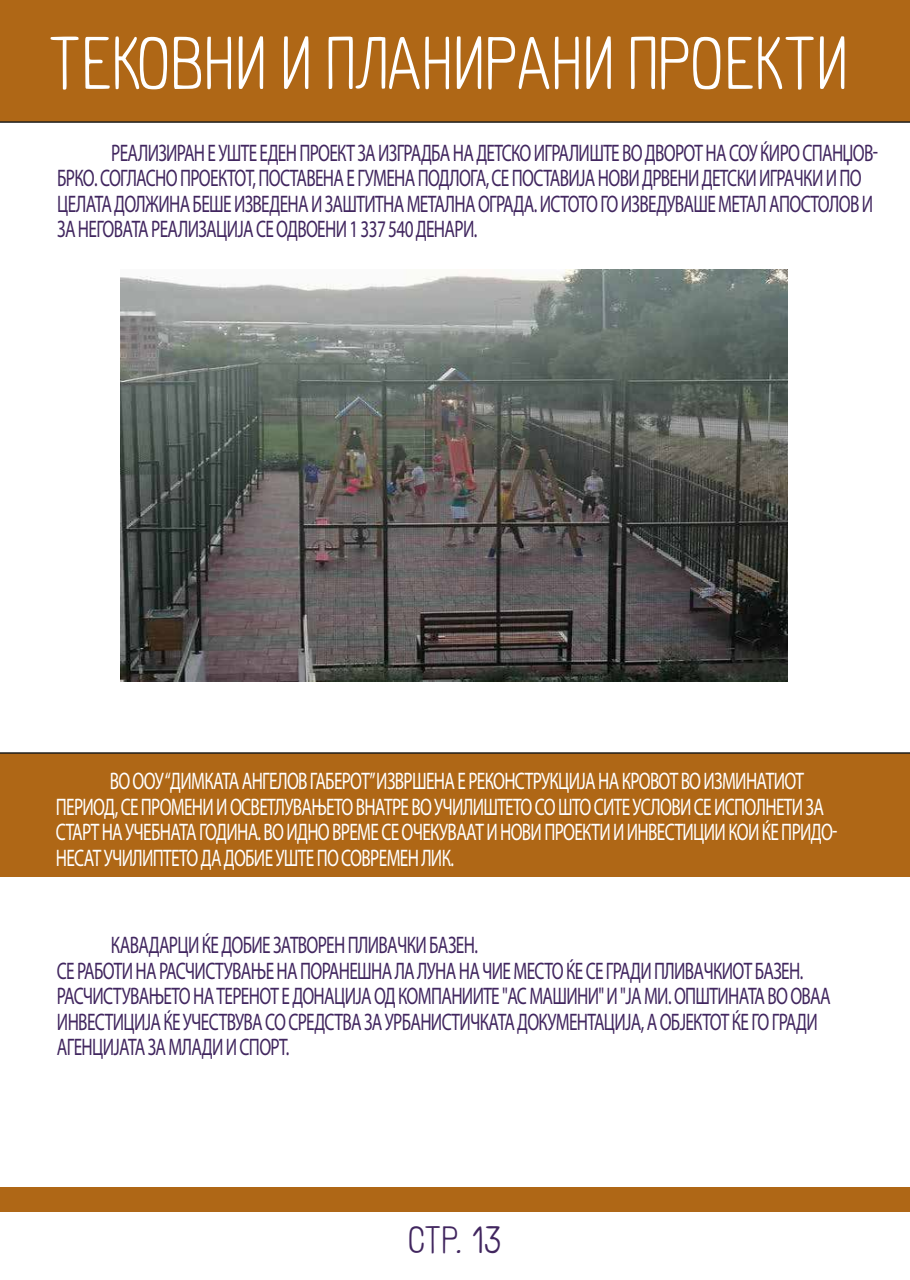
<style>
.page{position:relative;width:910px;height:1280px;background:#af6716}
.page>*{position:absolute;margin:0;border:0;box-sizing:border-box;transform-origin:0 0}
.t1{font:68.85px "Karma Kasha";color:#fff}
.t2{font:35.55px "Karma Kasha";color:#41265f}
.t3{font:24px/25.5px "Myriad Pro";letter-spacing:-.04em;color:#41265f;scale:.72 1}
.t4{font:24px/25.5px "Myriad Pro";letter-spacing:-.04em;color:#fff;scale:.72 1}
</style>
<div class="page">
<div style="left:0;top:1212px;width:910px;height:68px;background:#fff"></div>
<div style="left:0;top:877px;width:910px;height:310px;background:#fff"></div>
<div style="left:0;top:121px;width:910px;height:633px;background:#fff"></div>
<img style="left:121px;top:270px;width:667px;height:411px">
<h1 class="t1" style="left:49px;top:24px;width:800px">ТЕКОВНИ И ПЛАНИРАНИ ПРОЕКТИ</h1>
<p class="t3" style="left:57px;top:140px;width:1142px;text-indent:54px">РЕАЛИЗИРАН Е УШТЕ ЕДЕН ПРОЕКТ ЗА ИЗГРАДБА НА ДЕТСКО ИГРАЛИШТЕ ВО ДВОРОТ НА СОУ ЌИРО СПАНЏОВ-БРКО. СОГЛАСНО ПРОЕКТОТ, ПОСТАВЕНА Е ГУМЕНА ПОДЛОГА, СЕ ПОСТАВИЈА НОВИ ДРВЕНИ ДЕТСКИ ИГРАЧКИ И ПО ЦЕЛАТА ДОЛЖИНА БЕШЕ ИЗВЕДЕНА И ЗАШТИТНА МЕТАЛНА ОГРАДА. ИСТОТО ГО ИЗВЕДУВАШЕ МЕТАЛ АПОСТОЛОВ И ЗА НЕГОВАТА РЕАЛИЗАЦИЈА СЕ ОДВОЕНИ 1 337 540 ДЕНАРИ.</p>
<p class="t4" style="left:56px;top:768px;width:1087px;text-indent:54px">ВО ООУ “ДИМКАТА АНГЕЛОВ ГАБЕРОТ”ИЗВРШЕНА Е РЕКОНСТРУКЦИЈА НА КРОВОТ ВО ИЗМИНАТИОТ ПЕРИОД, СЕ ПРОМЕНИ И ОСВЕТЛУВАЊЕТО ВНАТРЕ ВО УЧИЛИШТЕТО СО ШТО СИТЕ УСЛОВИ СЕ ИСПОЛНЕТИ ЗА СТАРТ НА УЧЕБНАТА ГОДИНА. ВО ИДНО ВРЕМЕ СЕ ОЧЕКУВААТ И НОВИ ПРОЕКТИ И ИНВЕСТИЦИИ КОИ ЌЕ ПРИДО-НЕСАТ УЧИЛИПТЕТО ДА ДОБИЕ УШТЕ ПО СОВРЕМЕН ЛИК.</p>
<p class="t3" style="left:57px;top:932px;width:1076px;text-indent:54px">КАВАДАРЦИ ЌЕ ДОБИЕ ЗАТВОРЕН ПЛИВАЧКИ БАЗЕН.<br>СЕ РАБОТИ НА РАСЧИСТУВАЊЕ НА ПОРАНЕШНА ЛА ЛУНА НА ЧИЕ МЕСТО ЌЕ СЕ ГРАДИ ПЛИВАЧКИОТ БАЗЕН.<br>РАСЧИСТУВАЊЕТО НА ТЕРЕНОТ Е ДОНАЦИЈА ОД КОМПАНИИТЕ "АС МАШИНИ" И "ЈА МИ. ОПШТИНАТА ВО ОВАА ИНВЕСТИЦИЈА ЌЕ УЧЕСТВУВА СО СРЕДСТВА ЗА УРБАНИСТИЧКАТА ДОКУМЕНТАЦИЈА, А ОБЈЕКТОТ ЌЕ ГО ГРАДИ АГЕНЦИЈАТА ЗА МЛАДИ И СПОРТ.</p>
<h2 class="t2" style="left:408px;top:1219px;width:95px">СТР. 13</h2>
</div>
